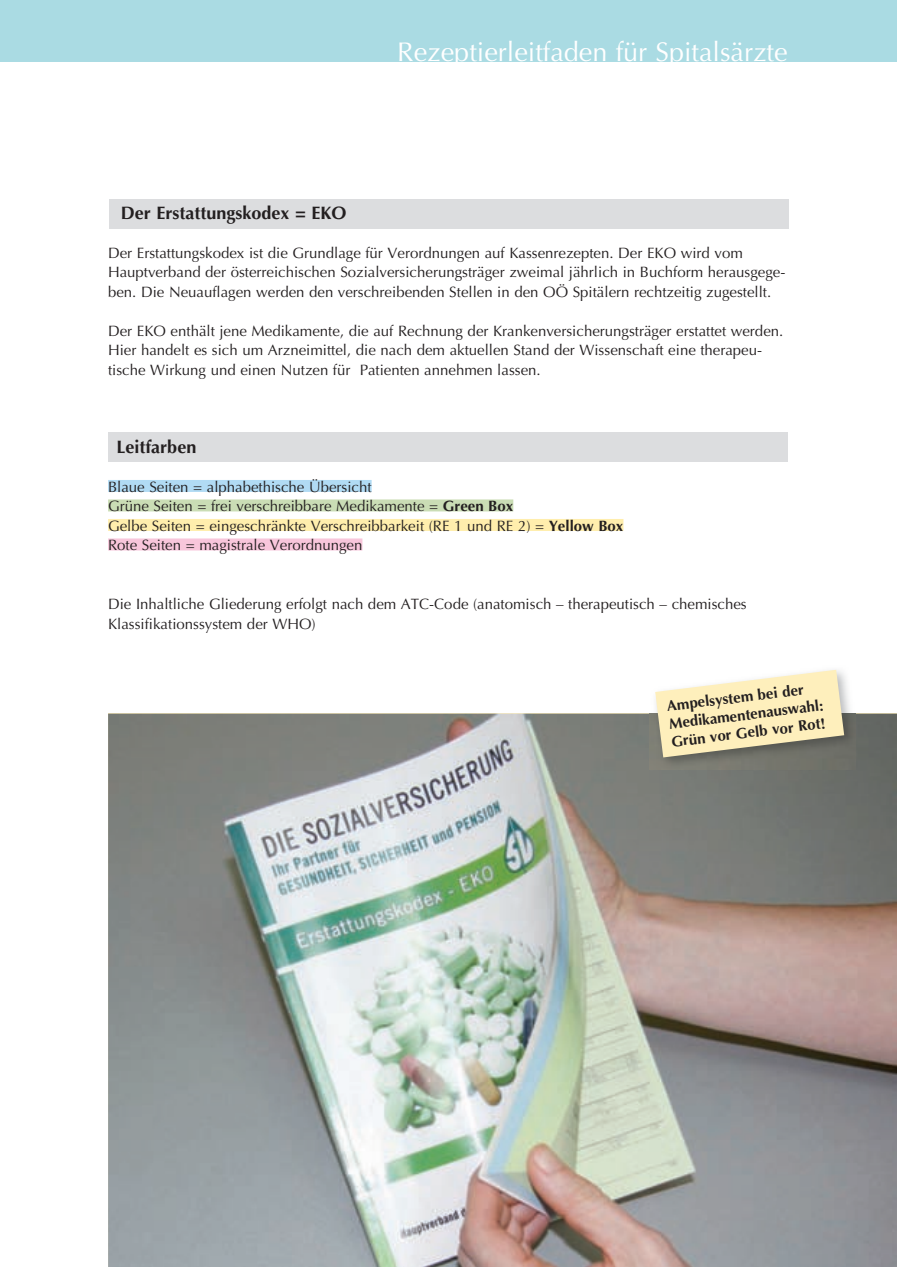
<style>
.page{position:relative;width:897px;height:1267px;background:#fff}
.page>*{position:absolute;margin:0;border:0;box-sizing:border-box;transform-origin:0 0}
.t1{font:27px "Optima LT Std";color:#fff}
.t2{font:700 18px "Optima LT Std";color:#231f20}
.t3{font:15px/19.5px "Optima LT Std";color:#231f20}
.t4{font:700 15px/18px "Optima LT Std";color:#231f20}
.s1{font-weight:700}
</style>
<div class="page">
<hr style="left:0;top:0;width:2px;height:61px;background:#aadbe3">
<div style="left:2px;top:0;width:894px;height:61px;background:#aadbe3"></div>
<img style="left:108px;top:713px;width:788px;height:553px">
<div style="left:109px;top:199px;width:679px;height:30px;background:#dcdddf"></div>
<div style="left:108px;top:432px;width:679px;height:30px;background:#dcdddf"></div>
<div style="left:108px;top:480px;width:263px;height:12px;background:#b1dbf4"></div>
<div style="left:108px;top:499px;width:405px;height:12px;background:#caddb5"></div>
<div style="left:108px;top:519px;width:515px;height:12px;background:#ffeead"></div>
<div style="left:108px;top:538px;width:254px;height:12px;background:#f8c6db"></div>
<img style="left:650px;top:675px;width:205px;height:94px">
<svg style="left:655px;top:669px;width:189px;height:88px;background:#e9dfb9"></svg>
<h1 class="t1" style="left:397px;top:36px;width:392px">Rezeptierleitfaden für Spitalsärzte</h1>
<p class="t2" style="left:121px;top:202px;width:227px">Der Erstattungskodex = EKO</p>
<p class="t3" style="left:108px;top:243px;width:678px">Der Erstattungskodex ist die Grundlage für Verordnungen auf Kassenrezepten. Der EKO wird vom<br>Hauptverband der österreichischen Sozialversicherungsträger zweimal jährlich in Buchform herausgege&shy;ben. Die Neuauflagen werden den verschreibenden Stellen in den OÖ Spitälern rechtzeitig zugestellt.</p>
<p class="t3" style="left:108px;top:321px;width:676px">Der EKO enthält jene Medikamente, die auf Rechnung der Krankenversicherungsträger erstattet werden.<br>Hier handelt es sich um Arzneimittel, die nach dem aktuellen Stand der Wissenschaft eine therapeu&shy;tische Wirkung und einen Nutzen für Patienten annehmen lassen.</p>
<p class="t2" style="left:117px;top:436px;width:81px">Leitfarben</p>
<p class="t3" style="left:108px;top:477px;width:517px">Blaue Seiten = alphabethische Übersicht<br>Grüne Seiten = frei verschreibbare Medikamente = <span class="s1">Green Box<br></span>Gelbe Seiten = eingeschränkte Verschreibbarkeit (RE 1 und RE 2) = <span class="s1">Yellow Box </span>Rote Seiten = magistrale Verordnungen</p>
<p class="t3" style="left:108px;top:594px;width:640px">Die Inhaltliche Gliederung erfolgt nach dem ATC-Code (anatomisch – therapeutisch – chemisches<br>Klassifikationssystem der WHO)</p>
<p class="t4" style="left:666px;top:697px;width:157px;rotate:-7deg">Ampelsystem bei der<br>Medikamentenauswahl:<br>Grün vor Gelb vor Rot!</p>
</div>
